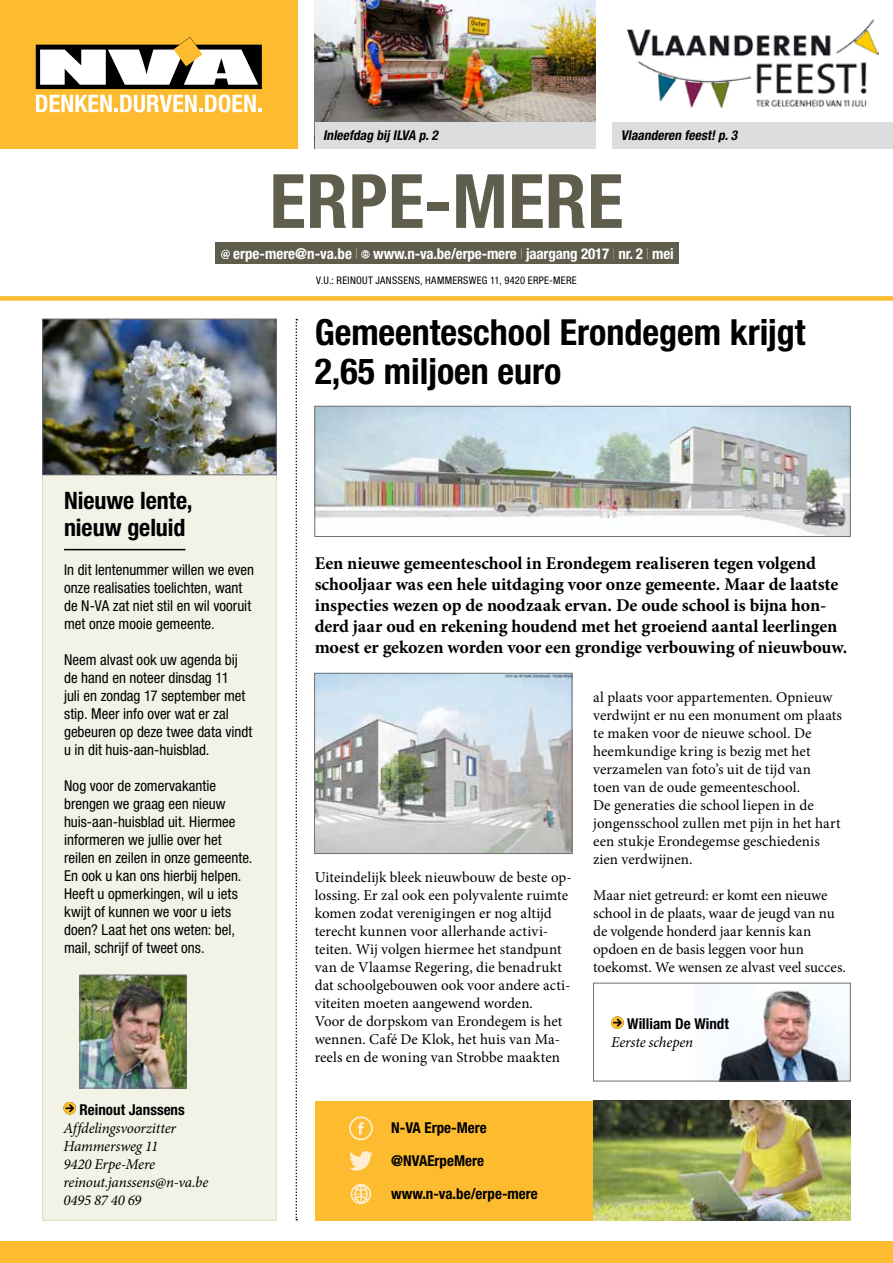
<style>
.page{position:relative;width:893px;height:1263px;background:#fff}
.page>*{position:absolute;margin:0;border:0;box-sizing:border-box;transform-origin:0 0}
.t1{font:700 condensed 75px "Helvetica Neue LT Std";letter-spacing:.01em;color:#5f5e4d}
.t2{font:700 condensed 36px/39px "Helvetica Neue LT Std";color:#000}
.t3{font:700 condensed 24px/27px "Helvetica Neue LT Std";letter-spacing:-.005em;color:#000}
.t4{font:700 18px/21px "Minion Pro";letter-spacing:-.005em;color:#000}
.t5{font:15px/18px "Minion Pro";color:#000}
.t6{font:condensed 15px/18px "Helvetica Neue LT Std";color:#000}
.t7{font:italic 15px/18px "Minion Pro";letter-spacing:-.015em;color:#000}
.t8{font:700 condensed 15px "Helvetica Neue LT Std";color:#000}
.t9{font:700 condensed 15px "Helvetica Neue LT Std";letter-spacing:-.01em;color:#fff}
.t10{font:italic 700 condensed 13.5px "Helvetica Neue LT Std";color:#000}
.t11{font:condensed 10.5px "Helvetica Neue LT Std";letter-spacing:.03em;color:#000}
.s1{font-weight:200}
</style>
<div class="page">
<div style="left:0;top:0;width:298px;height:149px;background:#fdbb30"></div>
<svg style="left:36px;top:37px;width:226px;height:75px"></svg>
<div style="left:0;top:1242px;width:893px;height:21px;background:#fdbb30"></div>
<div style="left:215px;top:242px;width:463px;height:22px;background:#5f5e4d"></div>
<svg style="left:221px;top:250px;width:9px;height:9px"></svg>
<svg style="left:361px;top:250px;width:9px;height:9px"></svg>
<div style="left:0;top:296px;width:893px;height:5px;background:#fdbb30"></div>
<svg style="left:296px;top:319px;width:1px;height:901px"></svg>
<div style="left:43px;top:319px;width:233px;height:901px;background:#f3f2e7"></div>
<hr style="left:64px;top:549px;width:121px;height:1px;background:#000">
<svg style="left:63px;top:1102px;width:13px;height:12px"></svg>
<img style="left:82px;top:977px;width:102px;height:109px">
<div style="left:80px;top:975px;width:106px;height:113px;border:1px solid #6d6e71"></div>
<img style="left:317px;top:408px;width:531px;height:127px">
<div style="left:315px;top:406px;width:535px;height:131px;border:1px solid #6d6e71"></div>
<img style="left:45px;top:321px;width:229px;height:152px">
<div style="left:43px;top:319px;width:233px;height:156px;border:1px solid #6d6e71"></div>
<img style="left:713px;top:990px;width:135px;height:89px">
<div style="left:593px;top:983px;width:257px;height:98px;border:1px solid #6d6e71"></div>
<img style="left:316px;top:675px;width:254px;height:177px">
<div style="left:314px;top:673px;width:258px;height:181px;border:1px solid #6d6e71"></div>
<svg style="left:611px;top:1016px;width:13px;height:13px"></svg>
<div style="left:315px;top:1101px;width:535px;height:119px;background:#fdbb30"></div>
<svg style="left:349px;top:1116px;width:24px;height:24px"></svg>
<svg style="left:349px;top:1151px;width:24px;height:20px"></svg>
<svg style="left:351px;top:1184px;width:20px;height:20px"></svg>
<img style="left:593px;top:1101px;width:257px;height:119px">
<img style="left:315px;top:0;width:280px;height:122px">
<img style="left:627px;top:19px;width:252px;height:88px">
<div style="left:315px;top:122px;width:280px;height:27px;background:#dcddde"></div>
<div style="left:612px;top:122px;width:281px;height:27px;background:#dcddde"></div>
<p class="t10" style="left:323px;top:127px;width:119px">Inleefdag bij ILVA p.2</p>
<p class="t10" style="left:621px;top:127px;width:121px">Vlaanderen feest!p.3</p>
<h1 class="t1" style="left:270px;top:156px;width:355px">ERPE-MERE</h1>
<p class="t9" style="left:233px;top:244px;width:442px">erpe-mere@n-va.be <span class="s1">I</span> www.n-va.be/erpe-mere <span class="s1">I</span> jaargang 2017 <span class="s1">I</span> nr. 2 <span class="s1">I</span> mei</p>
<p class="t11" style="left:316px;top:274px;width:262px">V.U.: REINOUT JANSSENS, HAMMERSWEG 11, 9420 ERPE-MERE</p>
<h3 class="t3" style="left:64px;top:487px;width:130px">Nieuwe lente, nieuw geluid</h3>
<p class="t6" style="left:64px;top:561px;width:191px">In dit lentenummer willen we even onze realisaties toelichten, want de N-VA zat niet stil en wil vooruit met onze mooie gemeente.</p>
<p class="t6" style="left:64px;top:651px;width:190px">Neem alvast ook uw agenda bij de hand en noteer dinsdag 11<br>juli en zondag 17 september met stip. Meer info over wat er zal gebeuren op deze twee data vindt u in dit huis-aan-huisblad.</p>
<p class="t6" style="left:64px;top:777px;width:190px">Nog voor de zomervakantie brengen we graag een nieuw huis-aan-huisblad uit. Hiermee informeren we jullie over het reilen en zeilen in onze gemeente.<br>En ook u kan ons hierbij helpen.<br>Heeft u opmerkingen, wil u iets kwijt of kunnen we voor u iets doen? Laat het ons weten: bel, mail, schrijf of tweet ons.</p>
<p class="t8" style="left:80px;top:1100px;width:107px">Reinout Janssens</p>
<p class="t7" style="left:63px;top:1119px;width:146px">Affdelingsvoorzitter<br>Hammersweg 11<br>9420 Erpe-Mere reinout.janssens@n-va.be<br>0495 87 40 69</p>
<h2 class="t2" style="left:315px;top:312px;width:492px">Gemeenteschool Erondegem krijgt<br>2,65 miljoen euro</h2>
<p class="t4" style="left:315px;top:552px;width:534px">Een nieuwe gemeenteschool in Erondegem realiseren tegen volgend schooljaar was een hele uitdaging voor onze gemeente. Maar de laatste inspecties wezen op de noodzaak ervan. De oude school is bijna hon&shy;derd jaar oud en rekening houdend met het groeiend aantal leerlingen moest er gekozen worden voor een grondige verbouwing of nieuwbouw.</p>
<p class="t5" style="left:315px;top:868px;width:259px">Uiteindelijk bleek nieuwbouw de beste op&shy;lossing. Er zal ook een polyvalente ruimte komen zodat verenigingen er nog altijd terecht kunnen voor allerhande activi&shy;teiten. Wij volgen hiermee het standpunt van de Vlaamse Regering, die benadrukt dat schoolgebouwen ook voor andere acti&shy;viteiten moeten aangewend worden.<br>Voor de dorpskom van Erondegem is het wennen. Café De Klok, het huis van Ma&shy;reels en de woning van Strobbe maakten</p>
<p class="t5" style="left:593px;top:688px;width:250px">al plaats voor appartementen. Opnieuw verdwijnt er nu een monument om plaats te maken voor de nieuwe school. De heemkundige kring is bezig met het verzamelen van foto’s uit de tijd van<br>toen van de oude gemeenteschool.<br>De generaties die school liepen in de jongensschool zullen met pijn in het hart een stukje Erondegemse geschiedenis zien verdwijnen.</p>
<p class="t5" style="left:593px;top:886px;width:254px">Maar niet getreurd: er komt een nieuwe school in de plaats, waar de jeugd van nu de volgende honderd jaar kennis kan opdoen en de basis leggen voor hun toekomst. We wensen ze alvast veel succes.</p>
<p class="t8" style="left:627px;top:1014px;width:103px">William De Windt</p>
<p class="t7" style="left:611px;top:1033px;width:84px">Eerste schepen</p>
<p class="t8" style="left:391px;top:1118px;width:97px">N-VA Erpe-Mere</p>
<p class="t8" style="left:391px;top:1151px;width:94px">@NVAErpeMere</p>
<p class="t8" style="left:391px;top:1185px;width:148px">www.n-va.be/erpe-mere</p>
</div>
